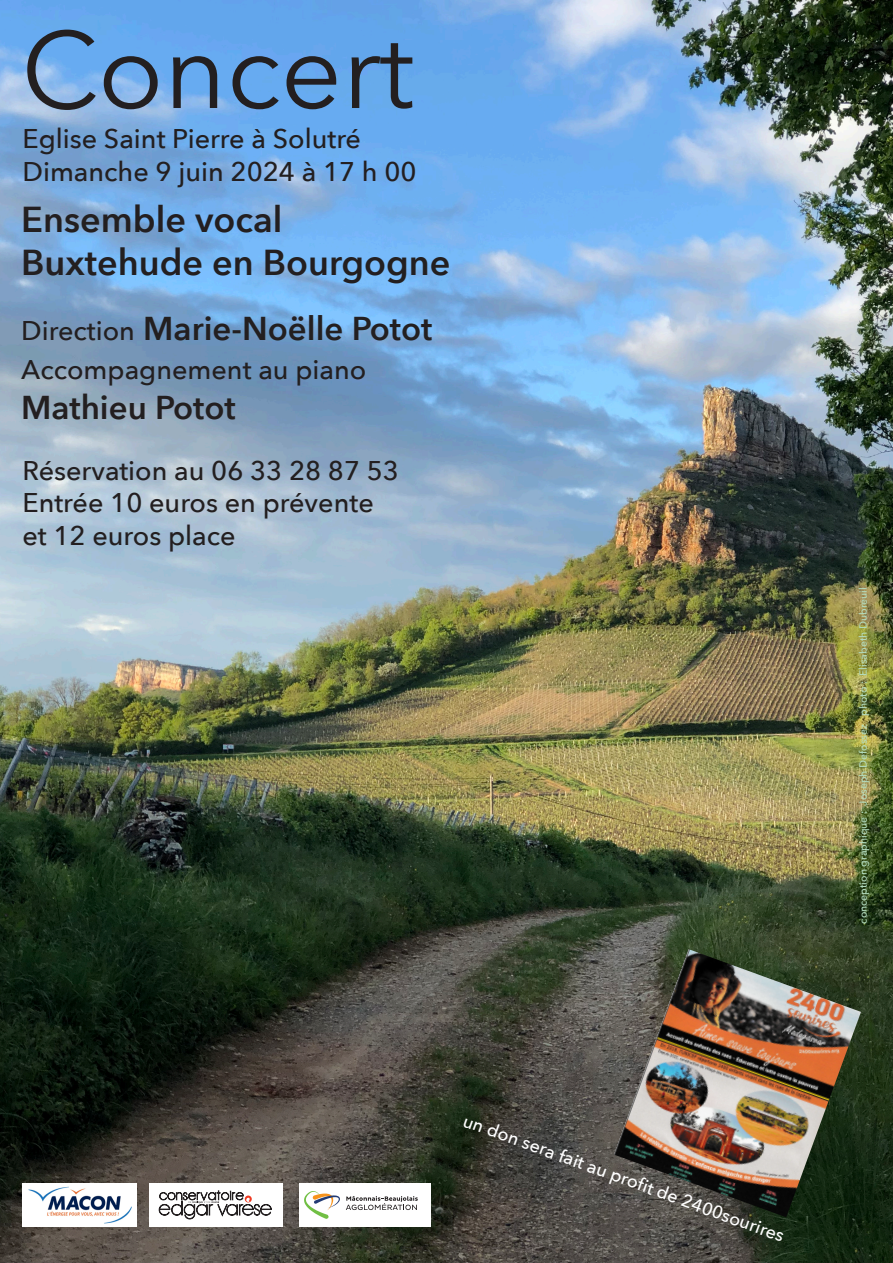
<style>
.page{position:relative;width:893px;height:1263px;background:#fff}
.page>*{position:absolute;margin:0;border:0;box-sizing:border-box;transform-origin:0 0}
.t1{font:108px "Avenir Next";color:#231f20}
.t2{font:600 36px "Avenir Next";color:#231f20}
.t3{font:600 33px "Avenir Next";color:#231f20}
.t4{font:500 27px "Avenir Next";color:#231f20}
.t5{font:500 18px "Avenir Next";color:#fff}
.t6{font:500 10.5px "Avenir Next";color:#b3dcbf}
.s1{font-weight:500;font-size:27px}
</style>
<div class="page">
<img style="left:0;top:0;width:893px;height:1263px">
<img style="left:22px;top:1183px;width:114px;height:43px">
<div style="left:149px;top:1183px;width:134px;height:44px;background:#fff"></div>
<svg style="left:159px;top:1190px;width:112px;height:29px"></svg>
<div style="left:300px;top:1183px;width:131px;height:44px;background:#fff"></div>
<svg style="left:304px;top:1191px;width:36px;height:28px"></svg>
<svg style="left:346px;top:1196px;width:72px;height:14px"></svg>
<img style="left:614px;top:949px;width:247px;height:268px">
<p class="t1" style="left:21px;top:-21px;width:394px">Concert</p>
<p class="t4" style="left:22px;top:116px;width:340px">Eglise Saint Pierre à Solutré</p>
<p class="t4" style="left:22px;top:148px;width:396px">Dimanche 9 juin 2024 à 17 h 00</p>
<p class="t2" style="left:21px;top:188px;width:263px">Ensemble vocal</p>
<p class="t2" style="left:21px;top:231px;width:431px">Buxtehude en Bourgogne</p>
<p class="t3" style="left:21px;top:300px;width:413px"><span class="s1">Direction</span> Marie-Noëlle Potot</p>
<p class="t4" style="left:21px;top:347px;width:347px">Accompagnement au piano</p>
<p class="t3" style="left:21px;top:379px;width:216px">Mathieu Potot</p>
<p class="t4" style="left:22px;top:447px;width:378px">Réservation au 06 33 28 87 53</p>
<p class="t4" style="left:22px;top:480px;width:353px">Entrée 10 euros en prévente</p>
<p class="t4" style="left:22px;top:512px;width:215px">et 12 euros place</p>
<p class="t6" style="left:854px;top:924px;width:338px;rotate:-90deg">conception graphique : Joseph Defossez photo : Elisabeth Dubreuil</p>
<p class="t5" style="left:469px;top:1105px;width:342px;rotate:20deg">un don sera fait au profi t de 2400sourires</p>
</div>
